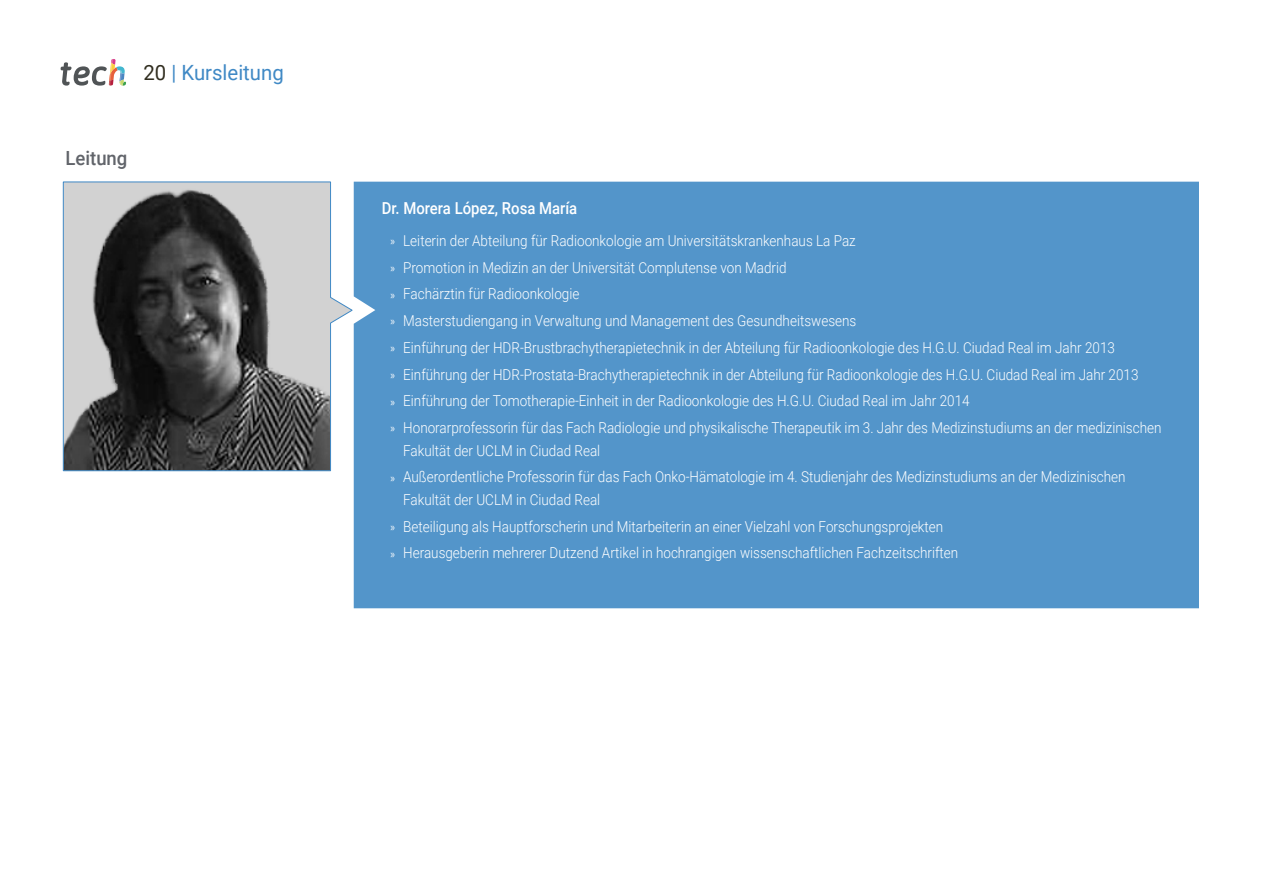
<style>
.page{position:relative;width:1263px;height:893px;background:#fff}
.page>*{position:absolute;margin:0;border:0;box-sizing:border-box;transform-origin:0 0}
.t1{font:21px "Roboto";color:#4089c5}
.t2{font:500 19.5px "Roboto";color:#61646a;scale:.95 1}
.t3{font:500 16.5px "Roboto";color:#fff;scale:.9 1}
.t4{font:300 15px/26.7px "Roboto";color:#fff;scale:.9 1}
.s1{color:#312e20}
.s2{font-family:"Myriad Pro";font-weight:400;font-size:12px}
</style>
<div class="page">
<svg style="left:61px;top:59px;width:65px;height:27px"></svg>
<div style="left:354px;top:182px;width:845px;height:426px;background:#5395ca"></div>
<svg style="left:63px;top:182px;width:290px;height:289px"></svg>
<h1 class="t1" style="left:144px;top:57px;width:142px"><span class="s1">20</span> | Kursleitung</h1>
<h2 class="t2" style="left:65px;top:144px;width:67px">Leitung</h2>
<p class="t3" style="left:382px;top:197px;width:218px">Dr. Morera López, Rosa María</p>
<p class="t4" style="left:390px;top:227px;width:858px"><span class="s2">»</span> Leiterin der Abteilung für Radioonkologie am Universitätskrankenhaus La Paz<br><span class="s2">»</span> Promotion in Medizin an der Universität Complutense von Madrid<br><span class="s2">»</span> Fachärztin für Radioonkologie<br><span class="s2">»</span> Masterstudiengang in Verwaltung und Management des Gesundheitswesens<br><span class="s2">»</span> Einführung der HDR-Brustbrachytherapietechnik in der Abteilung für Radioonkologie des H.G.U. Ciudad Real im Jahr 2013<br><span class="s2">»</span> Einführung der HDR-Prostata-Brachytherapietechnik in der Abteilung für Radioonkologie des H.G.U. Ciudad Real im Jahr 2013<br><span class="s2">»</span> Einführung der Tomotherapie-Einheit in der Radioonkologie des H.G.U. Ciudad Real im Jahr 2014<br><span class="s2">»</span> Honorarprofessorin für das Fach Radiologie und physikalische Therapeutik im 3. Jahr des Medizinstudiums an der medizinischen</p>
<p class="t4" style="left:390px;top:436px;width:818px;text-indent:13px">Fakultät der UCLM in Ciudad Real<br><span class="s2">»</span> Außerordentliche Professorin für das Fach Onko-Hämatologie im 4. Studienjahr des Medizinstudiums an der Medizinischen</p>
<p class="t4" style="left:390px;top:486px;width:632px;text-indent:13px">Fakultät der UCLM in Ciudad Real<br><span class="s2">»</span> Beteiligung als Hauptforscherin und Mitarbeiterin an einer Vielzahl von Forschungsprojekten<br><span class="s2">»</span> Herausgeberin mehrerer Dutzend Artikel in hochrangigen wissenschaftlichen Fachzeitschriften</p>
</div>
